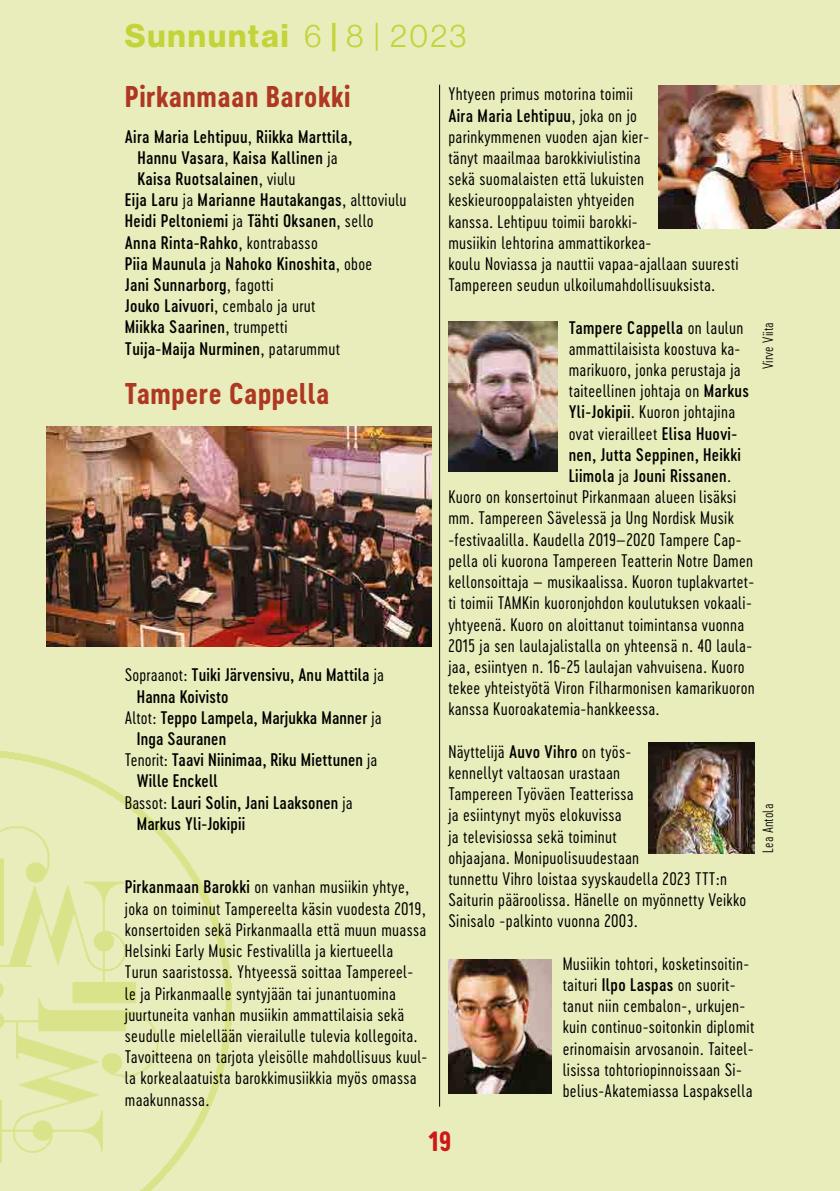
<style>
.page{position:relative;width:840px;height:1191px;background:#fff}
.page>*{position:absolute;margin:0;border:0;box-sizing:border-box;transform-origin:0 0}
.t1{font:32px "N Haas Grotesk DS Std 75 Bd";letter-spacing:.06em;color:#c3d338}
.t2{font:28px "Cervo Neue Bold Neue";letter-spacing:.02em;color:#ae3822}
.t3{font:26px "Cervo Neue Bold Neue";color:#cd1719}
.t4{font:17px/21.2px "Cervo Neue Light Neue";letter-spacing:.02em;color:#000}
.t5{font:17px/21.2px "Cervo Neue Medium Neue";letter-spacing:.02em;color:#000}
.t6{font:14px "Cervo Neue Extra Light Neue";letter-spacing:.01em;color:#000}
.s1{font-family:"N Haas Grotesk DS Std 45 Lt"}
.s2{font-family:"Cervo Neue Light Neue"}
.s3{font-family:"Cervo Neue Medium Neue"}
</style>
<div class="page">
<div style="left:0;top:0;width:839px;height:1191px;background:#e8edbb"></div>
<hr style="left:439px;top:85px;width:1px;height:1021px;background:#000">
<img style="left:448px;top:959px;width:103px;height:135px">
<img style="left:47px;top:427px;width:384px;height:219px">
<img style="left:658px;top:85px;width:181px;height:144px">
<img style="left:448px;top:322px;width:109px;height:149px">
<img style="left:648px;top:743px;width:106px;height:110px">
<img style="left:0;top:751px;width:232px;height:440px">
<h1 class="t1" style="left:125px;top:17px;width:343px">Sunnuntai <span class="s1">6</span> | <span class="s1">8 | 2023</span></h1>
<h2 class="t2" style="left:125px;top:78px;width:227px">Pirkanmaan Barokki</h2>
<p class="t4" style="left:448px;top:83px;width:186px">Yhtyeen primus motorina toimii</p>
<p class="t5" style="left:448px;top:104px;width:190px">Aira Maria Lehtipuu<span class="s2">, joka on jo</span></p>
<p class="t4" style="left:448px;top:126px;width:291px">parinkymmenen vuoden ajan kier-<br>tänyt maailmaa barokkiviulistina<br>sekä suomalaisten että lukuisten keskieurooppalaisten yhtyeiden<br>kanssa. Lehtipuu toimii barokki-<br>musiikin lehtorina ammattikorkea-<br>koulu Noviassa ja nauttii vapaa-ajallaan suuresti Tampereen seudun ulkoilumahdollisuuksista.</p>
<p class="t5" style="left:568px;top:316px;width:176px">Tampere Cappella <span class="s2">on laulun</span></p>
<p class="t4" style="left:568px;top:338px;width:181px">ammattilaisista koostuva ka&shy;marikuoro, jonka perustaja ja taiteellinen johtaja on <span class="s3">Markus<br>Yli-Jokipii</span>. Kuoron johtajina ovat vierailleet <span class="s3">Elisa Huovi-</span></p>
<p class="t5" style="left:568px;top:444px;width:174px">nen, Jutta Seppinen, Heikki<br>Liimola <span class="s2">ja</span> Jouni Rissanen<span class="s2">.</span></p>
<p class="t4" style="left:448px;top:486px;width:308px">Kuoro on konsertoinut Pirkanmaan alueen lisäksi mm. Tampereen Sävelessä ja Ung Nordisk Musik -festivaalilla. Kaudella 2019–2020 Tampere Cap&shy;pella oli kuorona Tampereen Teatterin Notre Damen kellonsoittaja – musikaalissa. Kuoron tuplakvartet&shy;ti toimii TAMKin kuoronjohdon koulutuksen vokaali&shy;yhtyeenä. Kuoro on aloittanut toimintansa vuonna 2015 ja sen laulajalistalla on yhteensä n. 40 laula&shy;jaa, esiintyen n. 16-25 laulajan vahvuisena. Kuoro tekee yhteistyötä Viron Filharmonisen kamarikuoron kanssa Kuoroakatemia-hankkeessa.</p>
<p class="t4" style="left:448px;top:740px;width:299px">Näyttelijä <span class="s3">Auvo Vihro</span> on työs-<br>kennellyt valtaosan urastaan<br>Tampereen Työväen Teatterissa<br>ja esiintynyt myös elokuvissa<br>ja televisiossa sekä toiminut<br>ohjaajana. Monipuolisuudestaan<br>tunnettu Vihro loistaa syyskaudella 2023 TTT:n Saiturin pääroolissa. Hänelle on myönnetty Veikko Sinisalo -palkinto vuonna 2003.</p>
<p class="t4" style="left:562px;top:952px;width:193px">Musiikin tohtori, kosketinsoitin&shy;taituri <span class="s3">Ilpo Laspas</span> on suorit&shy;tanut niin cembalon-, urkujen&shy;kuin continuo-soitonkin diplomit erinomaisin arvosanoin. Taiteel&shy;lisissa tohtoriopinnoissaan Si&shy;belius-Akatemiassa Laspaksella</p>
<p class="t5" style="left:125px;top:126px;width:229px">Aira Maria Lehtipuu<span class="s2">,</span> Riikka Marttila,</p>
<p class="t5" style="left:137px;top:147px;width:202px">Hannu Vasara<span class="s2">,</span> Kaisa Kallinen <span class="s2">ja</span></p>
<p class="t5" style="left:137px;top:168px;width:160px">Kaisa Ruotsalainen<span class="s2">, viulu</span></p>
<p class="t5" style="left:125px;top:189px;width:283px">Eija Laru <span class="s2">ja</span> Marianne Hautakangas<span class="s2">, alttoviulu</span></p>
<p class="t5" style="left:125px;top:210px;width:250px">Heidi Peltoniemi <span class="s2">ja</span> Tähti Oksanen<span class="s2">, sello</span></p>
<p class="t5" style="left:125px;top:232px;width:194px">Anna Rinta-Rahko<span class="s2">, kontrabasso</span></p>
<p class="t5" style="left:125px;top:253px;width:249px">Piia Maunula <span class="s2">ja</span> Nahoko Kinoshita<span class="s2">, oboe</span></p>
<p class="t5" style="left:125px;top:274px;width:150px">Jani Sunnarborg<span class="s2">, fagotti</span></p>
<p class="t4" style="left:125px;top:295px;width:192px"><span class="s3">Jouko Laivuori</span>, cembalo ja urut</p>
<p class="t5" style="left:125px;top:316px;width:216px">Miikka Saarinen<span class="s2">, trumpetti<br></span>Tuija-Maija Nurminen<span class="s2">, patarummut</span></p>
<h2 class="t2" style="left:124px;top:374px;width:206px">Tampere Cappella</h2>
<p class="t5" style="left:125px;top:664px;width:260px"><span class="s2">Sopraanot:</span> Tuiki Järvensivu, Anu Mattila <span class="s2">ja</span></p>
<p class="t5" style="left:137px;top:685px;width:93px">Hanna Koivisto</p>
<p class="t5" style="left:125px;top:707px;width:258px"><span class="s2">Altot:</span> Teppo Lampela, Marjukka Manner <span class="s2">ja</span></p>
<p class="t5" style="left:137px;top:728px;width:91px">Inga Sauranen</p>
<p class="t5" style="left:125px;top:749px;width:254px"><span class="s2">Tenorit:</span> Taavi Niinimaa, Riku Miettunen <span class="s2">ja</span></p>
<p class="t5" style="left:137px;top:770px;width:82px">Wille Enckell</p>
<p class="t5" style="left:125px;top:791px;width:229px"><span class="s2">Bassot:</span> Lauri Solin, Jani Laaksonen <span class="s2">ja</span></p>
<p class="t5" style="left:137px;top:813px;width:110px">Markus Yli-Jokipii</p>
<p class="t4" style="left:125px;top:876px;width:304px"><span class="s3">Pirkanmaan Barokki</span> on vanhan musiikin yhtye, joka on toiminut Tampereelta käsin vuodesta 2019, konsertoiden sekä Pirkanmaalla että muun muassa Helsinki Early Music Festivalilla ja kiertueella Turun saaristossa. Yhtyeessä soittaa Tampereel&shy;le ja Pirkanmaalle syntyjään tai junantuomina juurtuneita vanhan musiikin ammattilaisia sekä seudulle mielellään vierailulle tulevia kollegoita.<br>Tavoitteena on tarjota yleisölle mahdollisuus kuul&shy;la korkealaatuista barokkimusiikkia myös omassa maakunnassa.</p>
<p class="t6" style="left:758px;top:369px;width:49px;rotate:-90deg">Virve Viita</p>
<p class="t6" style="left:758px;top:852px;width:50px;rotate:-90deg">Lea Antola</p>
<h3 class="t3" style="left:428px;top:1123px;width:24px">19</h3>
</div>
